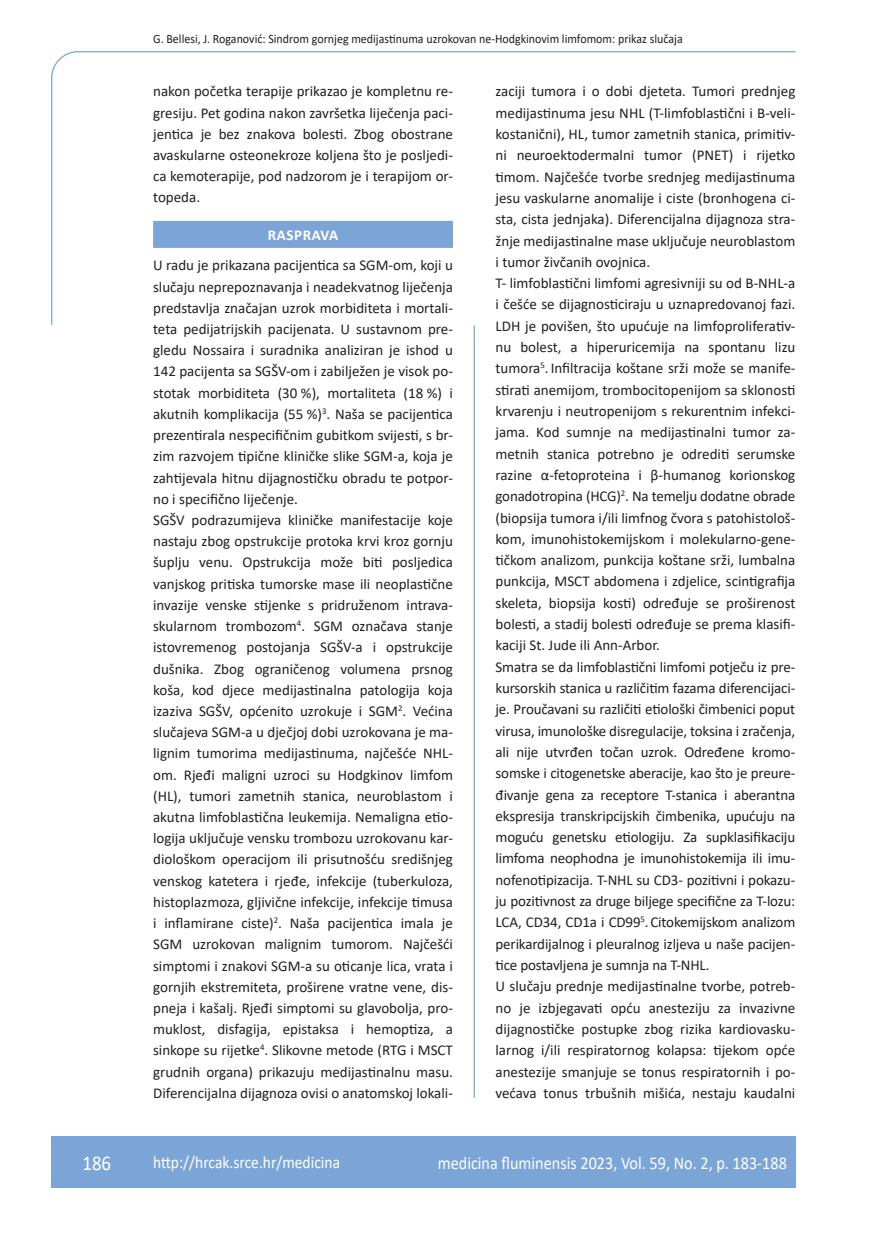
<style>
.page{position:relative;width:872px;height:1234px;background:#fff}
.page>*{position:absolute;margin:0;border:0;box-sizing:border-box;transform-origin:0 0}
.t1{font:21px "Calibri";color:#fff;scale:.9 1}
.t2{font:18px "Calibri";color:#fff;scale:.9 1}
.t3{font:17.25px "Calibri";color:#fff;scale:.9 1}
.osnovni_tekst{font:15px/21.3px "Calibri";color:#231f20;text-align:justify}
.naslov_ruler{font:700 15px "Calibri";letter-spacing:.04em;color:#fff}
.glava{font:12.75px "Calibri";color:#231f20;scale:.94 1}
</style>
<div class="page">
<svg style="left:51px;top:51px;width:745px;height:274px"></svg>
<hr style="left:473px;top:325px;width:2px;height:772px;background:#7ca5d7">
<div style="left:51px;top:1135px;width:744px;height:51px;background:#7ca5d7"></div>
<div style="left:153px;top:221px;width:300px;height:27px;background:#7ca5d7"></div>
<p class="glava" style="left:153px;top:29px;width:565px">G. Bellesi, J. Roganović: Sindrom gornjeg medijastinuma uzrokovan ne-Hodgkinovim limfomom: prikaz slučaja</p>
<p class="osnovni_tekst" style="left:153px;top:80px;width:301px">nakon početka terapije prikazao je kompletnu re&shy;gresiju. Pet godina nakon završetka liječenja paci&shy;jentica je bez znakova bolesti. Zbog obostrane avaskularne osteonekroze koljena što je posljedi&shy;ca kemoterapije, pod nadzorom je i terapijom or&shy;topeda.</p>
<p class="naslov_ruler" style="left:268px;top:224px;width:72px">RASPRAVA</p>
<p class="osnovni_tekst" style="left:153px;top:254px;width:301px">U radu je prikazana pacijentica sa SGM-om, koji u slučaju neprepoznavanja i neadekvatnog liječenja predstavlja značajan uzrok morbiditeta i mortali&shy;teta pedijatrijskih pacijenata. U sustavnom pre&shy;gledu Nossaira i suradnika analiziran je ishod u 142 pacijenta sa SGŠV-om i zabilježen je visok po&shy;stotak morbiditeta (30 %), mortaliteta (18 %) i akutnih komplikacija (55 %)<sup>3</sup>. Naša se pacijentica prezentirala nespecifičnim gubitkom svijesti, s br&shy;zim razvojem tipične kliničke slike SGM-a, koja je zahtijevala hitnu dijagnostičku obradu te potpor&shy;no i specifično liječenje.</p>
<p class="osnovni_tekst" style="left:153px;top:509px;width:301px">SGŠV podrazumijeva kliničke manifestacije koje nastaju zbog opstrukcije protoka krvi kroz gornju šuplju venu. Opstrukcija može biti posljedica vanjskog pritiska tumorske mase ili neoplastične invazije venske stijenke s pridruženom intrava&shy;skularnom trombozom<sup>4</sup>. SGM označava stanje istovremenog postojanja SGŠV-a i opstrukcije dušnika. Zbog ograničenog volumena prsnog koša, kod djece medijastinalna patologija koja izaziva SGŠV, općenito uzrokuje i SGM<sup>2</sup>. Većina slučajeva SGM-a u dječjoj dobi uzrokovana je ma&shy;lignim tumorima medijastinuma, najčešće NHL&shy;om. Rjeđi maligni uzroci su Hodgkinov limfom (HL), tumori zametnih stanica, neuroblastom i akutna limfoblastična leukemija. Nemaligna etio&shy;logija uključuje vensku trombozu uzrokovanu kar&shy;diološkom operacijom ili prisutnošću središnjeg venskog katetera i rjeđe, infekcije (tuberkuloza, histoplazmoza, gljivične infekcije, infekcije timusa i inflamirane ciste)<sup>2</sup>. Naša pacijentica imala je SGM uzrokovan malignim tumorom. Najčešći simptomi i znakovi SGM-a su oticanje lica, vrata i gornjih ekstremiteta, proširene vratne vene, dis&shy;pneja i kašalj. Rjeđi simptomi su glavobolja, pro&shy;muklost, disfagija, epistaksa i hemoptiza, a sinkope su rijetke<sup>4</sup>. Slikovne metode (RTG i MSCT grudnih organa) prikazuju medijastinalnu masu.<br>Diferencijalna dijagnoza ovisi o anatomskoj lokali-</p>
<p class="osnovni_tekst" style="left:495px;top:80px;width:301px">zaciji tumora i o dobi djeteta. Tumori prednjeg medijastinuma jesu NHL (T-limfoblastični i B-veli&shy;kostanični), HL, tumor zametnih stanica, primitiv&shy;ni neuroektodermalni tumor (PNET) i rijetko timom. Najčešće tvorbe srednjeg medijastinuma jesu vaskularne anomalije i ciste (bronhogena ci&shy;sta, cista jednjaka). Diferencijalna dijagnoza stra&shy;žnje medijastinalne mase uključuje neuroblastom i tumor živčanih ovojnica.</p>
<p class="osnovni_tekst" style="left:495px;top:272px;width:301px">T- limfoblastični limfomi agresivniji su od B-NHL-a i češće se dijagnosticiraju u uznapredovanoj fazi.<br>LDH je povišen, što upućuje na limfoproliferativ&shy;nu bolest, a hiperuricemija na spontanu lizu tumora<sup>5</sup>. Infiltracija koštane srži može se manife&shy;stirati anemijom, trombocitopenijom sa sklonosti krvarenju i neutropenijom s rekurentnim infekci&shy;jama. Kod sumnje na medijastinalni tumor za&shy;metnih stanica potrebno je odrediti serumske razine α-fetoproteina i β-humanog korionskog gonadotropina (HCG)<sup>2</sup>. Na temelju dodatne obrade (biopsija tumora i/ili limfnog čvora s patohistološ&shy;kom, imunohistokemijskom i molekularno-gene&shy;tičkom analizom, punkcija koštane srži, lumbalna punkcija, MSCT abdomena i zdjelice, scintigrafija skeleta, biopsija kosti) određuje se proširenost bolesti, a stadij bolesti određuje se prema klasifi&shy;kaciji St. Jude ili Ann-Arbor.</p>
<p class="osnovni_tekst" style="left:495px;top:655px;width:301px">Smatra se da limfoblastični limfomi potječu iz pre&shy;kursorskih stanica u različitim fazama diferencijaci&shy;je. Proučavani su različiti etiološki čimbenici poput virusa, imunološke disregulacije, toksina i zračenja, ali nije utvrđen točan uzrok. Određene kromo&shy;somske i citogenetske aberacije, kao što je preure&shy;đivanje gena za receptore T-stanica i aberantna ekspresija transkripcijskih čimbenika, upućuju na moguću genetsku etiologiju. Za supklasifikaciju limfoma neophodna je imunohistokemija ili imu&shy;nofenotipizacija. T-NHL su CD3- pozitivni i pokazu&shy;ju pozitivnost za druge biljege specifične za T-lozu:<br>LCA, CD34, CD1a i CD99<sup>5</sup>.Citokemijskom analizom perikardijalnog i pleuralnog izljeva u naše pacijen&shy;tice postavljena je sumnja na T-NHL.</p>
<p class="osnovni_tekst" style="left:495px;top:975px;width:301px">U slučaju prednje medijastinalne tvorbe, potreb&shy;no je izbjegavati opću anesteziju za invazivne dijagnostičke postupke zbog rizika kardiovasku&shy;larnog i/ili respiratornog kolapsa: tijekom opće anestezije smanjuje se tonus respiratornih i po&shy;većava tonus trbušnih mišića, nestaju kaudalni</p>
<p class="t1" style="left:82px;top:1147px;width:33px">186</p>
<p class="t3" style="left:153px;top:1149px;width:209px">http://hrcak.srce.hr/medicina</p>
<p class="t2" style="left:438px;top:1149px;width:389px">medicina fluminensis 2023, Vol. 59, No. 2, p. 183-188</p>
</div>
